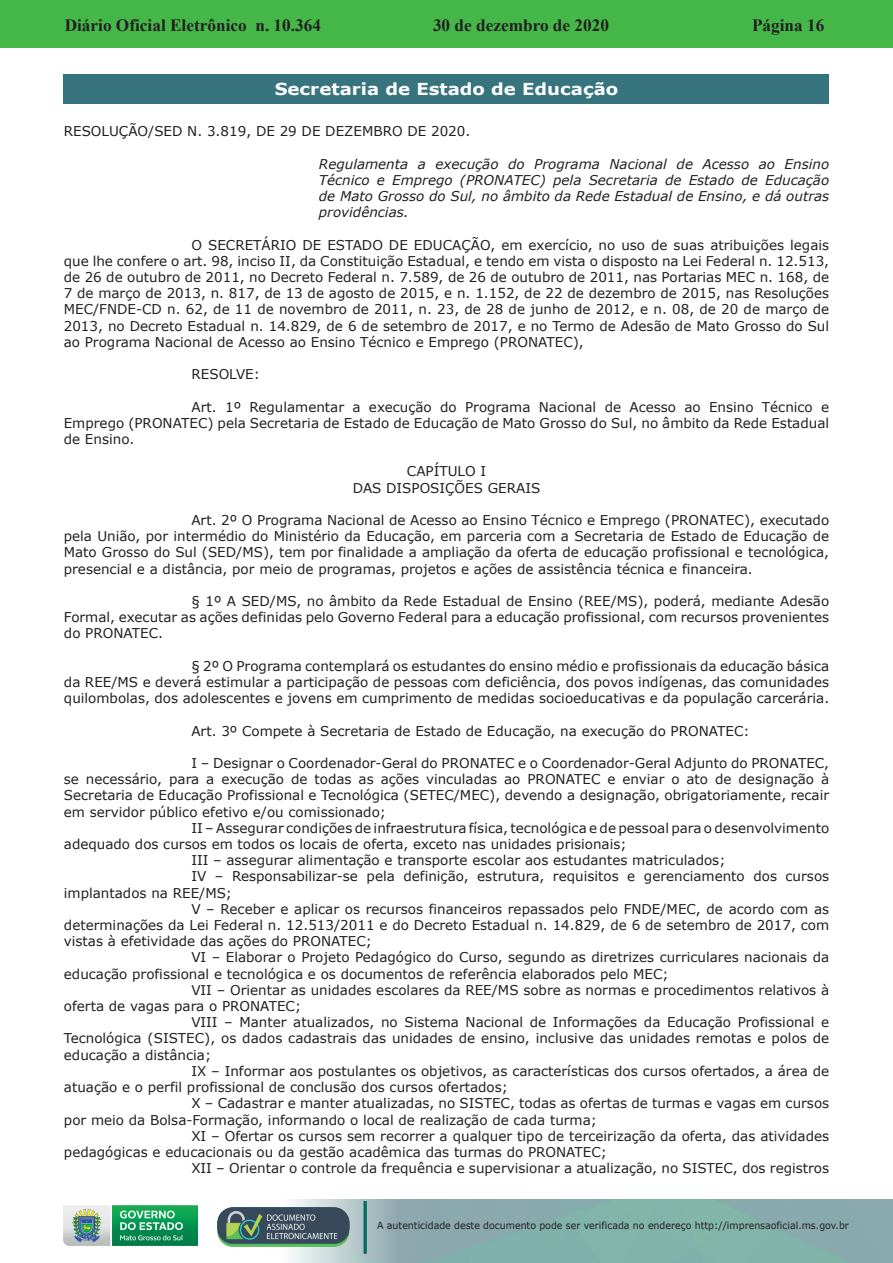
<style>
.page{position:relative;width:893px;height:1263px;background:#fff}
.page>*{position:absolute;margin:0;border:0;box-sizing:border-box;transform-origin:0 0}
.t1{font:700 17.25px "Times New Roman";color:#231f20}
.t2{font:700 16.5px "Verdana";color:#fff;scale:1.1 1}
.t3{font:13.5px/16.2px "Verdana";color:#231f20;text-align:justify}
.t4{font:italic 13.5px/16.2px "Verdana";color:#231f20;text-align:justify}
.t5{font:9.9px "Verdana";color:#231f20;scale:.95 1}
</style>
<div class="page">
<div style="left:0;top:0;width:893px;height:48px;background:#45b749"></div>
<img style="left:63px;top:1199px;width:830px;height:64px">
<img style="left:364px;top:1202px;width:2px;height:51px">
<img style="left:218px;top:1207px;width:132px;height:39px">
<img style="left:64px;top:1205px;width:134px;height:41px">
<div style="left:64px;top:74px;width:765px;height:30px;background:#37747e"></div>
<p class="t1" style="left:65px;top:13px;width:258px">Diário Oficial Eletrônico n. 10.364</p>
<p class="t1" style="left:433px;top:13px;width:177px">30 de dezembro de 2020</p>
<p class="t1" style="left:752px;top:13px;width:74px">Página 16</p>
<p class="t2" style="left:275px;top:77px;width:314px">Secretaria de Estado de Educação</p>
<p class="t3" style="left:64px;top:123px;width:408px">RESOLUÇÃO/SED N. 3.819, DE 29 DE DEZEMBRO DE 2020.</p>
<p class="t4" style="left:319px;top:155px;width:512px">Regulamenta a execução do Programa Nacional de Acesso ao Ensino Técnico e Emprego (PRONATEC) pela Secretaria de Estado de Educação de Mato Grosso do Sul, no âmbito da Rede Estadual de Ensino, e dá outras providências.</p>
<p class="t3" style="left:64px;top:236px;width:767px;text-indent:128px">O SECRETÁRIO DE ESTADO DE EDUCAÇÃO, em exercício, no uso de suas atribuições legais que lhe confere o art. 98, inciso II, da Constituição Estadual, e tendo em vista o disposto na Lei Federal n. 12.513, de 26 de outubro de 2011, no Decreto Federal n. 7.589, de 26 de outubro de 2011, nas Portarias MEC n. 168, de 7 de março de 2013, n. 817, de 13 de agosto de 2015, e n. 1.152, de 22 de dezembro de 2015, nas Resoluções MEC/FNDE-CD n. 62, de 11 de novembro de 2011, n. 23, de 28 de junho de 2012, e n. 08, de 20 de março de 2013, no Decreto Estadual n. 14.829, de 6 de setembro de 2017, e no Termo de Adesão de Mato Grosso do Sul ao Programa Nacional de Acesso ao Ensino Técnico e Emprego (PRONATEC),</p>
<p class="t3" style="left:192px;top:366px;width:70px">RESOLVE:</p>
<p class="t3" style="left:64px;top:398px;width:767px;text-indent:128px">Art. 1º Regulamentar a execução do Programa Nacional de Acesso ao Ensino Técnico e Emprego (PRONATEC) pela Secretaria de Estado de Educação de Mato Grosso do Sul, no âmbito da Rede Estadual de Ensino.</p>
<p class="t3" style="left:353px;top:463px;width:189px;text-align:center">CAPÍTULO I<br>DAS DISPOSIÇÕES GERAIS</p>
<p class="t3" style="left:64px;top:512px;width:767px;text-indent:128px">Art. 2º O Programa Nacional de Acesso ao Ensino Técnico e Emprego (PRONATEC), executado pela União, por intermédio do Ministério da Educação, em parceria com a Secretaria de Estado de Educação de Mato Grosso do Sul (SED/MS), tem por finalidade a ampliação da oferta de educação profissional e tecnológica, presencial e a distância, por meio de programas, projetos e ações de assistência técnica e financeira.</p>
<p class="t3" style="left:64px;top:593px;width:767px;text-indent:127px">§ 1º A SED/MS, no âmbito da Rede Estadual de Ensino (REE/MS), poderá, mediante Adesão Formal, executar as ações definidas pelo Governo Federal para a educação profissional, com recursos provenientes do PRONATEC.</p>
<p class="t3" style="left:64px;top:658px;width:767px;text-indent:127px">§ 2º O Programa contemplará os estudantes do ensino médio e profissionais da educação básica da REE/MS e deverá estimular a participação de pessoas com deficiência, dos povos indígenas, das comunidades quilombolas, dos adolescentes e jovens em cumprimento de medidas socioeducativas e da população carcerária.</p>
<p class="t3" style="left:191px;top:722px;width:560px">Art. 3º Compete à Secretaria de Estado de Educação, na execução do PRONATEC:</p>
<p class="t3" style="left:191px;top:755px;width:639px">I – Designar o Coordenador-Geral do PRONATEC e o Coordenador-Geral Adjunto do PRONATEC,</p>
<p class="t3" style="left:64px;top:771px;width:767px">se necessário, para a execução de todas as ações vinculadas ao PRONATEC e enviar o ato de designação à</p>
<p class="t3" style="left:64px;top:787px;width:767px">Secretaria de Educação Profissional e Tecnológica (SETEC/MEC), devendo a designação, obrigatoriamente, recair</p>
<p class="t3" style="left:64px;top:803px;width:324px">em servidor público efetivo e/ou comissionado;</p>
<p class="t3" style="left:191px;top:820px;width:639px">II – Assegurar condições de infraestrutura física, tecnológica e de pessoal para o desenvolvimento</p>
<p class="t3" style="left:64px;top:836px;width:564px">adequado dos cursos em todos os locais de oferta, exceto nas unidades prisionais;</p>
<p class="t3" style="left:191px;top:852px;width:536px">III – assegurar alimentação e transporte escolar aos estudantes matriculados;</p>
<p class="t3" style="left:191px;top:868px;width:639px">IV – Responsabilizar-se pela definição, estrutura, requisitos e gerenciamento dos cursos</p>
<p class="t3" style="left:64px;top:884px;width:170px">implantados na REE/MS;</p>
<p class="t3" style="left:191px;top:901px;width:639px">V – Receber e aplicar os recursos financeiros repassados pelo FNDE/MEC, de acordo com as</p>
<p class="t3" style="left:64px;top:917px;width:767px">determinações da Lei Federal n. 12.513/2011 e do Decreto Estadual n. 14.829, de 6 de setembro de 2017, com</p>
<p class="t3" style="left:64px;top:933px;width:309px">vistas à efetividade das ações do PRONATEC;</p>
<p class="t3" style="left:191px;top:949px;width:639px">VI – Elaborar o Projeto Pedagógico do Curso, segundo as diretrizes curriculares nacionais da</p>
<p class="t3" style="left:64px;top:965px;width:606px">educação profissional e tecnológica e os documentos de referência elaborados pelo MEC;</p>
<p class="t3" style="left:191px;top:982px;width:639px">VII – Orientar as unidades escolares da REE/MS sobre as normas e procedimentos relativos à</p>
<p class="t3" style="left:64px;top:998px;width:239px">oferta de vagas para o PRONATEC;</p>
<p class="t3" style="left:191px;top:1014px;width:639px">VIII – Manter atualizados, no Sistema Nacional de Informações da Educação Profissional e</p>
<p class="t3" style="left:64px;top:1030px;width:767px">Tecnológica (SISTEC), os dados cadastrais das unidades de ensino, inclusive das unidades remotas e polos de</p>
<p class="t3" style="left:64px;top:1046px;width:149px">educação a distância;</p>
<p class="t3" style="left:191px;top:1063px;width:639px">IX – Informar aos postulantes os objetivos, as características dos cursos ofertados, a área de</p>
<p class="t3" style="left:64px;top:1079px;width:446px">atuação e o perfil profissional de conclusão dos cursos ofertados;</p>
<p class="t3" style="left:191px;top:1095px;width:639px">X – Cadastrar e manter atualizadas, no SISTEC, todas as ofertas de turmas e vagas em cursos</p>
<p class="t3" style="left:64px;top:1111px;width:535px">por meio da Bolsa-Formação, informando o local de realização de cada turma;</p>
<p class="t3" style="left:191px;top:1127px;width:639px">XI – Ofertar os cursos sem recorrer a qualquer tipo de terceirização da oferta, das atividades</p>
<p class="t3" style="left:64px;top:1144px;width:545px">pedagógicas e educacionais ou da gestão acadêmica das turmas do PRONATEC;</p>
<p class="t3" style="left:191px;top:1160px;width:639px">XII – Orientar o controle da frequência e supervisionar a atualização, no SISTEC, dos registros</p>
<p class="t5" style="left:377px;top:1219px;width:498px">A autenticidade deste documento pode ser verificada no endereço http://imprensaoficial.ms.gov.br</p>
</div>
